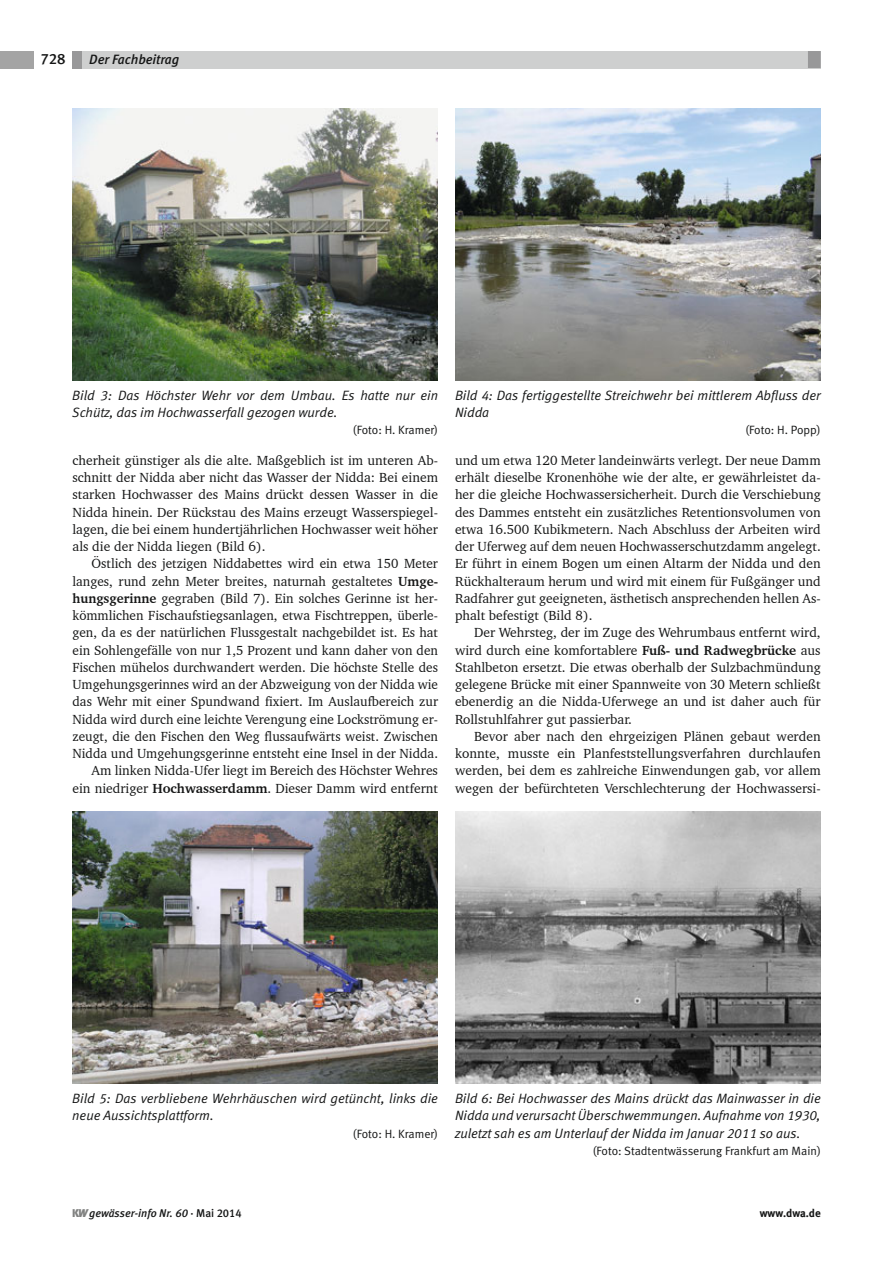
<style>
.page{position:relative;width:893px;height:1263px;background:#fff}
.page>*{position:absolute;margin:0;border:0;box-sizing:border-box;transform-origin:0 0}
.t1{font:15px "Meta Medium LF";color:#151616}
.t2{font:13.5px/17.2px "Charter BT";color:#151616;text-align:justify}
.t3{font:italic 13.5px/17.2px "Meta Normal LF";color:#151616}
.t4{font:italic 13.5px "Meta Medium LF";color:#151616}
.t5{font:12px "Meta Normal LF";color:#151616}
.t6{font:italic 11.25px "Meta Medium LF";color:#151616}
.t7{font:700 11.25px "Meta";color:#151616}
.s1{font-weight:700}
.s2{font-family:"Meta";font-weight:900;font-style:normal;color:#818281}
.s3{font-family:"Meta";font-weight:900;color:#818281}
.s4{font-style:normal}
</style>
<div class="page">
<div style="left:72px;top:51px;width:11px;height:17px;background:#989899"></div>
<div style="left:106px;top:51px;width:715px;height:17px;background:#cecfcf"></div>
<div style="left:808px;top:51px;width:13px;height:17px;background:#989899"></div>
<div style="left:0;top:51px;width:34px;height:17px;background:#a4a4a4"></div>
<div style="left:83px;top:51px;width:170px;height:17px;background:#cecfcf"></div>
<img style="left:72px;top:108px;width:366px;height:273px">
<img style="left:72px;top:812px;width:366px;height:272px">
<img style="left:455px;top:108px;width:366px;height:273px">
<img style="left:455px;top:812px;width:366px;height:272px">
<p class="t1" style="left:40px;top:53px;width:27px">728</p>
<p class="t4" style="left:89px;top:54px;width:92px">Der Fachbeitrag</p>
<p class="t3" style="left:72px;top:388px;width:367px">Bild 3: Das Höchster Wehr vor dem Umbau. Es hatte nur ein<br>Schütz, das im Hochwasserfall gezogen wurde.</p>
<p class="t5" style="left:353px;top:425px;width:87px">(Foto: H. Kramer)</p>
<p class="t2" style="left:73px;top:451px;width:367px">cherheit günstiger als die alte. Maßgeblich ist im unteren Ab&shy;schnitt der Nidda aber nicht das Wasser der Nidda: Bei einem starken Hochwasser des Mains drückt dessen Wasser in die Nidda hinein. Der Rückstau des Mains erzeugt Wasserspiegel&shy;lagen, die bei einem hundertjährlichen Hochwasser weit höher als die der Nidda liegen (Bild 6).</p>
<p class="t2" style="left:73px;top:555px;width:367px;text-align:right">Östlich des jetzigen Niddabettes wird ein etwa 150 Meter langes, rund zehn Meter breites, naturnah gestaltetes <span class="s1">Umge&shy;hungsgerinne</span> gegraben (Bild 7). Ein solches Gerinne ist her&shy;kömmlichen Fischaufstiegsanlagen, etwa Fischtreppen, überle&shy;gen, da es der natürlichen Flussgestalt nachgebildet ist. Es hat ein Sohlengefälle von nur 1,5 Prozent und kann daher von den Fischen mühelos durchwandert werden. Die höchste Stelle des Umgehungsgerinnes wird an der Abzweigung von der Nidda wie das Wehr mit einer Spundwand fixiert. Im Auslaufbereich zur Nidda wird durch eine leichte Verengung eine Lockströmung er&shy;zeugt, die den Fischen den Weg flussaufwärts weist. Zwischen Nidda und Umgehungsgerinne entsteht eine Insel in der Nidda.<br>Am linken Nidda-Ufer liegt im Bereich des Höchster Wehres ein niedriger <span class="s1">Hochwasserdamm</span>. Dieser Damm wird entfernt</p>
<p class="t3" style="left:455px;top:388px;width:367px">Bild 4: Das fertiggestellte Streichwehr bei mittlerem Abfluss der<br>Nidda</p>
<p class="t5" style="left:745px;top:425px;width:77px">(Foto: H. Popp)</p>
<p class="t2" style="left:455px;top:451px;width:367px">und um etwa 120 Meter landeinwärts verlegt. Der neue Damm erhält dieselbe Kronenhöhe wie der alte, er gewährleistet da&shy;her die gleiche Hochwassersicherheit. Durch die Verschiebung des Dammes entsteht ein zusätzliches Retentionsvolumen von etwa 16.500 Kubikmetern. Nach Abschluss der Arbeiten wird der Uferweg auf dem neuen Hochwasserschutzdamm angelegt.<br>Er führt in einem Bogen um einen Altarm der Nidda und den Rückhalteraum herum und wird mit einem für Fußgänger und Radfahrer gut geeigneten, ästhetisch ansprechenden hellen As&shy;phalt befestigt (Bild 8).</p>
<p class="t2" style="left:455px;top:624px;width:367px;text-indent:19px">Der Wehrsteg, der im Zuge des Wehrumbaus entfernt wird, wird durch eine komfortablere <span class="s1">Fuß- und Radwegbrücke</span> aus Stahlbeton ersetzt. Die etwas oberhalb der Sulzbachmündung gelegene Brücke mit einer Spannweite von 30 Metern schließt ebenerdig an die Nidda-Uferwege an und ist daher auch für Rollstuhlfahrer gut passierbar.</p>
<p class="t2" style="left:455px;top:727px;width:367px;text-indent:19px">Bevor aber nach den ehrgeizigen Plänen gebaut werden konnte, musste ein Planfeststellungsverfahren durchlaufen werden, bei dem es zahlreiche Einwendungen gab, vor allem wegen der befürchteten Verschlechterung der Hochwassersi-</p>
<p class="t3" style="left:72px;top:1091px;width:367px">Bild 5: Das verbliebene Wehrhäuschen wird getüncht, links die neue Aussichtsplattform.</p>
<p class="t5" style="left:353px;top:1129px;width:87px">(Foto: H. Kramer)</p>
<p class="t3" style="left:455px;top:1091px;width:367px;text-align:justify">Bild 6: Bei Hochwasser des Mains drückt das Mainwasser in die Nidda und verursacht Überschwemmungen. Aufnahme von 1930, zuletzt sah es am Unterlauf der Nidda im Januar 2011 so aus.</p>
<p class="t5" style="left:593px;top:1146px;width:230px">(Foto: Stadtentwässerung Frankfurt am Main)</p>
<p class="t6" style="left:72px;top:1208px;width:171px"><span class="s2">K</span><span class="s3">W</span>gewässer-info Nr. 60 <span class="s4">· Mai 2014</span></p>
<p class="t7" style="left:760px;top:1208px;width:62px">www.dwa.de</p>
</div>
